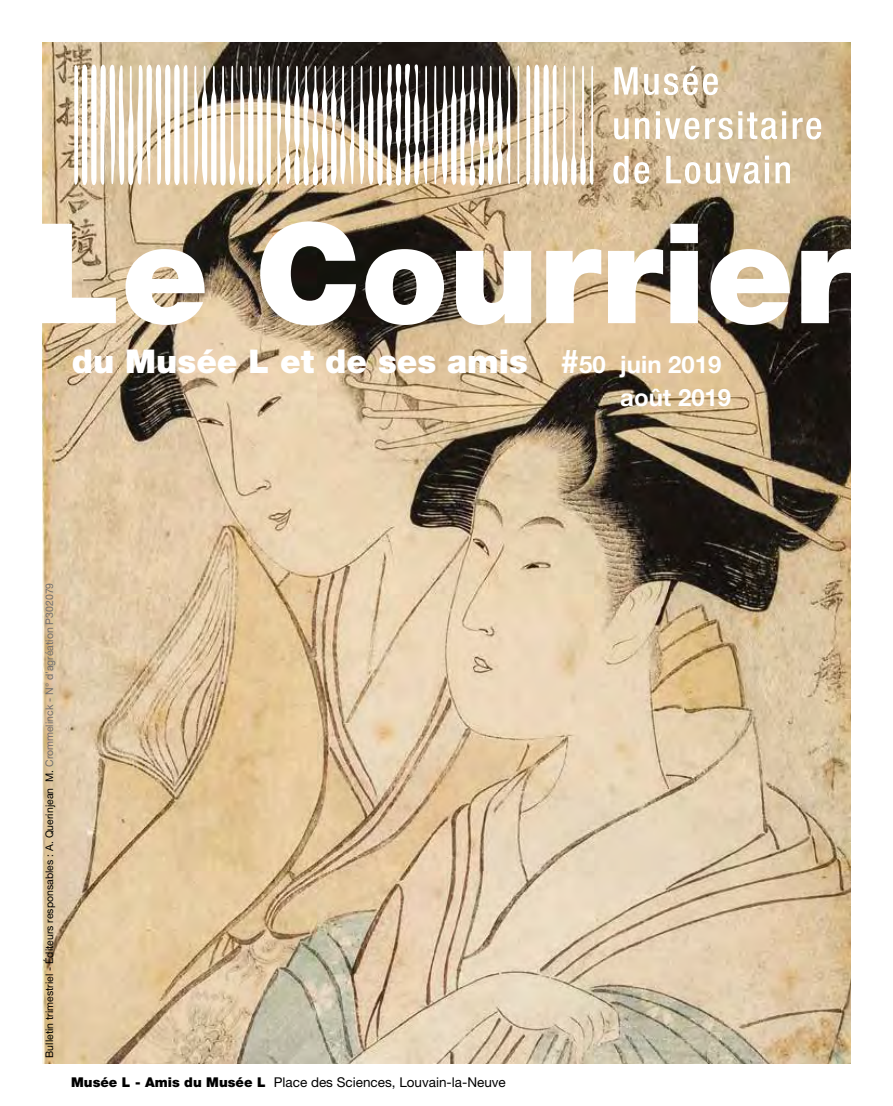
<style>
.page{position:relative;width:893px;height:1106px;background:#fff}
.page>*{position:absolute;margin:0;border:0;box-sizing:border-box;transform-origin:0 0}
.t1{font:900 139.2px "Helvetica Neue LT Std";color:#fff}
.t2{font:900 32.85px "Helvetica Neue LT Std";color:#fff}
.t3{font:700 24px/33px "Helvetica Neue LT Std";color:#fff}
.t4{font:13.5px "Helvetica Neue LT Std";color:#000}
.t5{font:10.5px "Helvetica Neue LT Std";color:#000}
.s1{font-weight:700}
.s2{font-weight:700;font-size:24px}
.s3{color:#706f6f}
.s4{font-weight:900}
</style>
<div class="page">
<img style="left:43px;top:43px;width:807px;height:1020px">
<svg style="left:74px;top:64px;width:113px;height:122px"></svg>
<svg style="left:194px;top:66px;width:77px;height:120px"></svg>
<svg style="left:434px;top:66px;width:76px;height:120px"></svg>
<svg style="left:277px;top:64px;width:151px;height:122px"></svg>
<svg style="left:526px;top:64px;width:67px;height:121px"></svg>
<svg style="left:517px;top:66px;width:2px;height:118px"></svg>
<svg style="left:614px;top:67px;width:24px;height:28px"></svg>
<svg style="left:644px;top:66px;width:74px;height:29px"></svg>
<svg style="left:614px;top:118px;width:15px;height:21px"></svg>
<svg style="left:635px;top:118px;width:14px;height:21px"></svg>
<svg style="left:656px;top:111px;width:43px;height:28px"></svg>
<svg style="left:705px;top:111px;width:81px;height:28px"></svg>
<svg style="left:793px;top:118px;width:28px;height:21px"></svg>
<svg style="left:613px;top:156px;width:36px;height:28px"></svg>
<svg style="left:666px;top:156px;width:34px;height:28px"></svg>
<svg style="left:706px;top:156px;width:63px;height:28px"></svg>
<svg style="left:775px;top:162px;width:15px;height:21px"></svg>
<h1 class="t1" style="left:33px;top:190px;width:824px">Le Courrier</h1>
<h2 class="t2" style="left:72px;top:341px;width:535px">du Musée L et de ses amis <span class="s1">#</span><span class="s2">50</span></h2>
<h3 class="t3" style="left:620px;top:347px;width:112px">juin 2019 août 2019</h3>
<p class="t5" style="left:43px;top:1057px;width:476px;rotate:-90deg">Bulletin trimestriel - Éditeurs responsables : A. Querinjean M. <span class="s3">Crommelinck - N° d’agréation P302079</span></p>
<p class="t4" style="left:71px;top:1074px;width:436px"><span class="s4">Musée L - Amis du Musée L</span> Place des Sciences, Louvain-la-Neuve</p>
</div>
